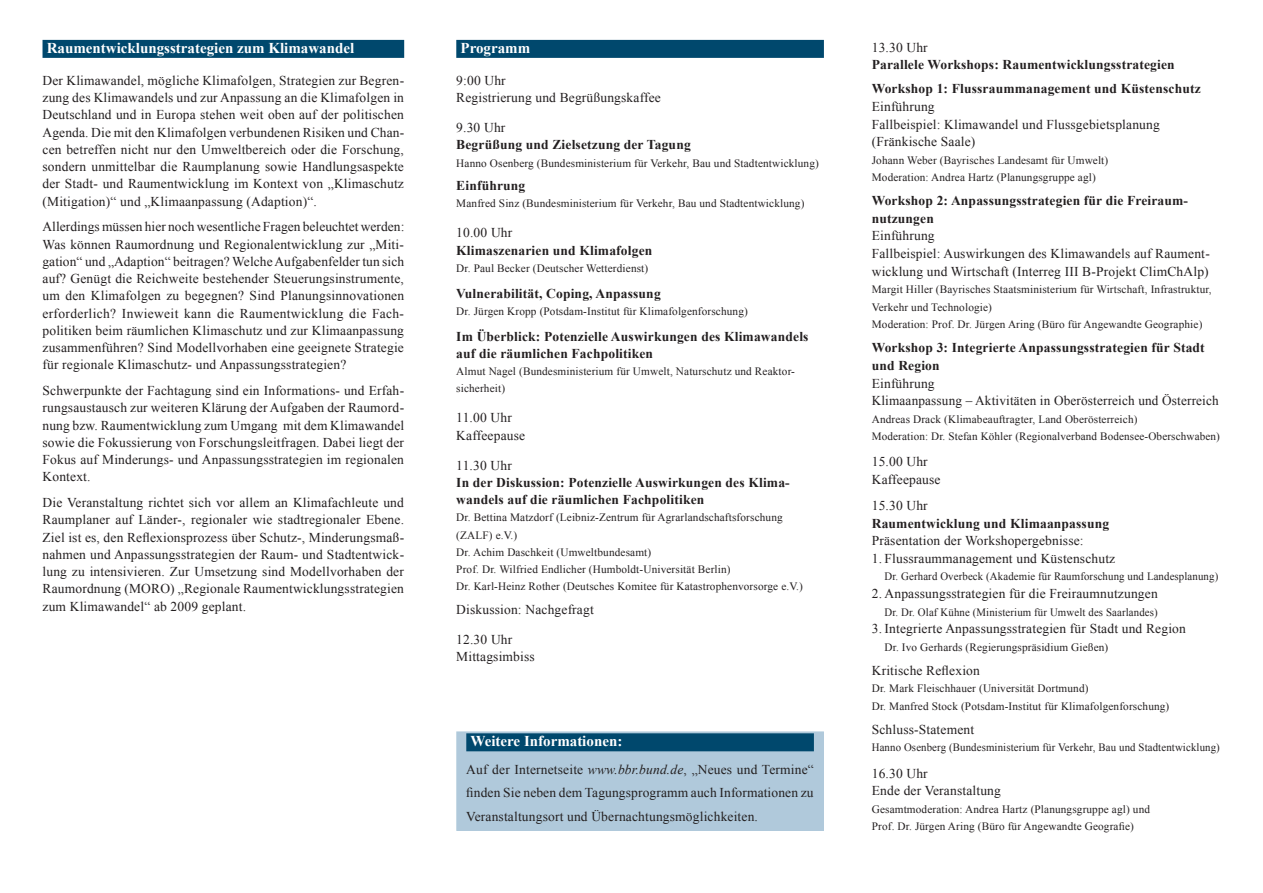
<style>
.page{position:relative;width:1263px;height:893px;background:#fff}
.page>*{position:absolute;margin:0;border:0;box-sizing:border-box;transform-origin:0 0}
.t1{font:700 15px "Times New Roman";color:#fff}
.t2{font:13.5px/17.2px "Times New Roman";letter-spacing:.01em;color:#231f20}
.t3{font:700 13.5px/17.2px "Times New Roman";letter-spacing:.01em;color:#231f20}
.t4{font:11.25px/17.5px "Times New Roman";letter-spacing:.01em;color:#231f20}
.t5{font:11.25px "Times New Roman";letter-spacing:.01em;color:#231f20;scale:.96 1}
.s1{font-style:italic}
</style>
<div class="page">
<div style="left:43px;top:40px;width:361px;height:18px;background:#00486d"></div>
<div style="left:456px;top:40px;width:368px;height:18px;background:#00486d"></div>
<div style="left:457px;top:732px;width:366px;height:98px;background:#b0c9db"></div>
<div style="left:466px;top:733px;width:348px;height:18px;background:#00486d"></div>
<div style="left:456px;top:731px;width:368px;height:100px;border:2px solid #b0cadb"></div>
<p class="t1" style="left:47px;top:37px;width:309px">Raumentwicklungsstrategien zum Klimawandel</p>
<p class="t2" style="left:43px;top:71px;width:363px;text-align:justify">Der Klimawandel, mögliche Klimafolgen, Strategien zur Begren&shy;zung des Klimawandels und zur Anpassung an die Klimafolgen in Deutschland und in Europa stehen weit oben auf der politischen Agenda. Die mit den Klimafolgen verbundenen Risiken und Chan&shy;cen betreffen nicht nur den Umweltbereich oder die Forschung, sondern unmittelbar die Raumplanung sowie Handlungsaspekte der Stadt- und Raumentwicklung im Kontext von „Klimaschutz (Mitigation)“ und „Klimaanpassung (Adaption)“.</p>
<p class="t2" style="left:43px;top:218px;width:363px;text-align:justify">Allerdings müssen hier noch wesentliche Fragen beleuchtet werden:<br>Was können Raumordnung und Regionalentwicklung zur „Miti&shy;gation“ und „Adaption“ beitragen? Welche Aufgabenfelder tun sich auf? Genügt die Reichweite bestehender Steuerungsinstrumente, um den Klimafolgen zu begegnen? Sind Planungsinnovationen erforderlich? Inwieweit kann die Raumentwicklung die Fach&shy;politiken beim räumlichen Klimaschutz und zur Klimaanpassung zusammenführen? Sind Modellvorhaben eine geeignete Strategie für regionale Klimaschutz- und Anpassungsstrategien?</p>
<p class="t2" style="left:43px;top:382px;width:363px;text-align:justify">Schwerpunkte der Fachtagung sind ein Informations- und Erfah&shy;rungsaustausch zur weiteren Klärung der Aufgaben der Raumord&shy;nung bzw. Raumentwicklung zum Umgang mit dem Klimawandel sowie die Fokussierung von Forschungsleitfragen. Dabei liegt der Fokus auf Minderungs- und Anpassungsstrategien im regionalen Kontext.</p>
<p class="t2" style="left:43px;top:494px;width:363px;text-align:justify">Die Veranstaltung richtet sich vor allem an Klimafachleute und Raumplaner auf Länder-, regionaler wie stadtregionaler Ebene.<br>Ziel ist es, den Reflexionsprozess über Schutz-, Minderungsmaß&shy;nahmen und Anpassungsstrategien der Raum- und Stadtentwick&shy;lung zu intensivieren. Zur Umsetzung sind Modellvorhaben der Raumordnung (MORO) „Regionale Raumentwicklungsstrategien zum Klimawandel“ ab 2009 geplant.</p>
<p class="t1" style="left:460px;top:37px;width:71px">Programm</p>
<p class="t2" style="left:456px;top:71px;width:206px">9:00 Uhr<br>Registrierung und Begrüßungskaffee</p>
<p class="t2" style="left:456px;top:119px;width:51px">9.30 Uhr</p>
<p class="t3" style="left:456px;top:136px;width:236px">Begrüßung und Zielsetzung der Tagung</p>
<p class="t4" style="left:456px;top:154px;width:364px">Hanno Osenberg (Bundesministerium für Verkehr, Bau und Stadtentwicklung)</p>
<p class="t3" style="left:456px;top:177px;width:71px">Einführung</p>
<p class="t4" style="left:456px;top:195px;width:350px">Manfred Sinz (Bundesministerium für Verkehr, Bau und Stadtentwicklung)</p>
<p class="t2" style="left:456px;top:224px;width:58px">10.00 Uhr</p>
<p class="t3" style="left:456px;top:241px;width:198px">Klimaszenarien und Klimafolgen</p>
<p class="t4" style="left:456px;top:259px;width:193px">Dr. Paul Becker (Deutscher Wetterdienst)</p>
<p class="t3" style="left:456px;top:284px;width:206px">Vulnerabilität, Coping, Anpassung</p>
<p class="t4" style="left:456px;top:302px;width:293px">Dr. Jürgen Kropp (Potsdam-Institut für Klimafolgenforschung)</p>
<p class="t3" style="left:456px;top:327px;width:354px">Im Überblick: Potenzielle Auswirkungen des Klimawandels auf die räumlichen Fachpolitiken</p>
<p class="t4" style="left:456px;top:363px;width:340px">Almut Nagel (Bundesministerium für Umwelt, Naturschutz und Reaktor&shy;sicherheit)</p>
<p class="t2" style="left:456px;top:409px;width:70px">11.00 Uhr<br>Kaffeepause</p>
<p class="t2" style="left:456px;top:456px;width:57px">11.30 Uhr</p>
<p class="t3" style="left:456px;top:473px;width:335px">In der Diskussion: Potenzielle Auswirkungen des Klima&shy;wandels auf die räumlichen Fachpolitiken</p>
<p class="t4" style="left:456px;top:509px;width:348px">Dr. Bettina Matzdorf (Leibniz-Zentrum für Agrarlandschaftsforschung (ZALF) e.V.)<br>Dr. Achim Daschkeit (Umweltbundesamt)<br>Prof. Dr. Wilfried Endlicher (Humboldt-Universität Berlin)<br>Dr. Karl-Heinz Rother (Deutsches Komitee für Katastrophenvorsorge e.V.)</p>
<p class="t2" style="left:456px;top:601px;width:139px">Diskussion: Nachgefragt</p>
<p class="t2" style="left:456px;top:631px;width:80px">12.30 Uhr<br>Mittagsimbiss</p>
<p class="t1" style="left:470px;top:731px;width:153px">Weitere Informationen:</p>
<p class="t2" style="left:466px;top:757px;width:349px;line-height:23.5px;text-align:justify">Auf der Internet-seite <span class="s1">www.bbr.bund.de</span>, „Neues und Termine“ finden Sie neben dem Tagungsprogramm auch Informationen zu Veranstaltungsort und Übernachtungsmöglichkeiten.</p>
<p class="t2" style="left:872px;top:38px;width:58px">13.30 Uhr</p>
<p class="t3" style="left:872px;top:53px;width:330px;line-height:24px">Parallele Workshops: Raumentwicklungsstrategien<br>Workshop 1: Flussraummanagement und Küstenschutz</p>
<p class="t2" style="left:872px;top:97px;width:290px">Einführung<br>Fallbeispiel: Klimawandel und Flussgebietsplanung (Fränkische Saale)</p>
<p class="t4" style="left:872px;top:151px;width:238px">Johann Weber (Bayrisches Landesamt für Umwelt)<br>Moderation: Andrea Hartz (Planungsgruppe agl)</p>
<p class="t3" style="left:872px;top:192px;width:318px">Workshop 2: Anpassungsstrategien für die Freiraum&shy;nutzungen</p>
<p class="t2" style="left:872px;top:227px;width:340px">Einführung<br>Fallbeispiel: Auswirkungen des Klimawandels auf Raument&shy;wicklung und Wirtschaft (Interreg III B-Projekt ClimChAlp)</p>
<p class="t4" style="left:872px;top:280px;width:341px">Margit Hiller (Bayrisches Staatsministerium für Wirtschaft, Infrastruktur,<br>Verkehr und Technologie)<br>Moderation: Prof. Dr. Jürgen Aring (Büro für Angewandte Geographie)</p>
<p class="t3" style="left:872px;top:339px;width:334px">Workshop 3: Integrierte Anpassungsstrategien für Stadt und Region</p>
<p class="t2" style="left:872px;top:374px;width:348px">Einführung<br>Klimaanpassung – Aktivitäten in Oberösterreich und Österreich</p>
<p class="t4" style="left:872px;top:410px;width:350px">Andreas Drack (Klimabeauftragter, Land Oberösterreich)<br>Moderation: Dr. Stefan Köhler (Regionalverband Bodensee-Oberschwaben)</p>
<p class="t2" style="left:872px;top:453px;width:70px">15.00 Uhr<br>Kaffeepause</p>
<p class="t2" style="left:872px;top:497px;width:58px">15.30 Uhr</p>
<p class="t3" style="left:872px;top:514px;width:239px">Raumentwicklung und Klimaanpassung</p>
<p class="t2" style="left:872px;top:532px;width:213px">Präsentation der Workshopergebnisse:</p>
<p class="t2" style="left:872px;top:549px;width:245px">1. Flussraummanagement und Küstenschutz</p>
<p class="t5" style="left:884px;top:569px;width:349px">Dr. Gerhard Overbeck (Akademie für Raumforschung und Landesplanung)</p>
<p class="t2" style="left:872px;top:585px;width:287px">2. Anpassungsstrategien für die Freiraumnutzungen</p>
<p class="t5" style="left:884px;top:604px;width:286px">Dr. Dr. Olaf Kühne (Ministerium für Umwelt des Saarlandes)</p>
<p class="t2" style="left:872px;top:620px;width:316px">3. Integrierte Anpassungsstrategien für Stadt und Region</p>
<p class="t4" style="left:884px;top:638px;width:225px">Dr. Ivo Gerhards (Regierungspräsidium Gießen)</p>
<p class="t2" style="left:872px;top:661px;width:110px">Kritische Reflexion</p>
<p class="t4" style="left:872px;top:680px;width:299px">Dr. Mark Fleischhauer (Universität Dortmund)<br>Dr. Manfred Stock (Potsdam-Institut für Klimafolgenforschung)</p>
<p class="t2" style="left:872px;top:720px;width:104px">Schluss-Statement</p>
<p class="t5" style="left:872px;top:740px;width:364px">Hanno Osenberg (Bundesministerium für Verkehr, Bau und Stadtentwicklung)</p>
<p class="t2" style="left:872px;top:764px;width:131px">16.30 Uhr<br>Ende der Veranstaltung</p>
<p class="t4" style="left:872px;top:800px;width:280px">Gesamtmoderation: Andrea Hartz (Planungsgruppe agl) und<br>Prof. Dr. Jürgen Aring (Büro für Angewandte Geografie)</p>
</div>
